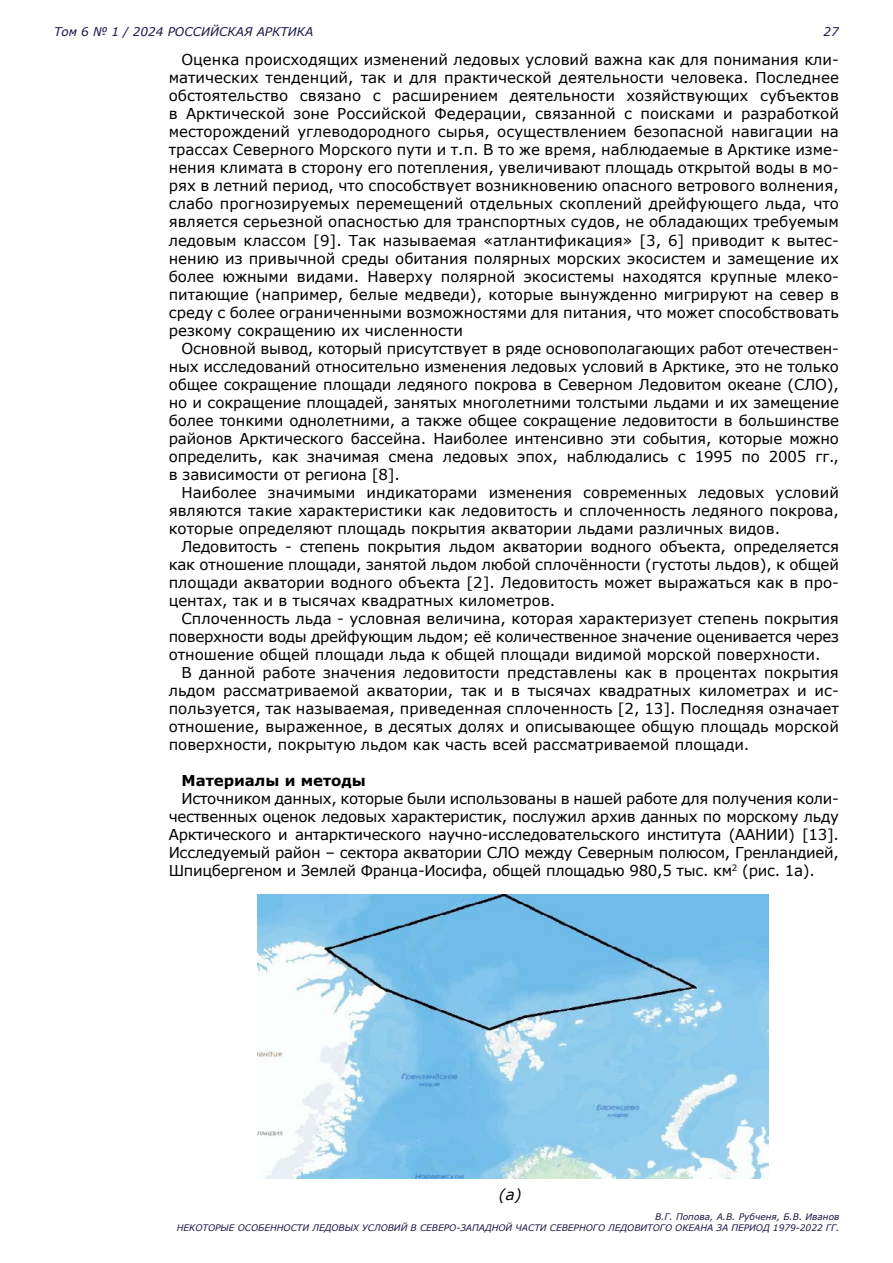
<style>
.page{position:relative;width:893px;height:1263px;background:#fff}
.page>*{position:absolute;margin:0;border:0;box-sizing:border-box;transform-origin:0 0}
.t1{font:15px/18px "Verdana";color:#000;text-align:justify}
.t2{font:700 15px "Verdana";color:#000}
.t3{font:italic 15px "Verdana";color:#000}
.t4{font:italic 12px "Verdana";color:#171846}
.t5{font:italic 9px/10.8px "Verdana";color:#171846;text-align:right}
</style>
<div class="page">
<img style="left:257px;top:894px;width:511px;height:285px">
<p class="t4" style="left:54px;top:24px;width:261px">Том 6 № 1 / 2024 РОССИЙСКАЯ АРКТИКА</p>
<p class="t4" style="left:823px;top:24px;width:17px">27</p>
<p class="t1" style="left:169px;top:51px;width:672px;text-indent:13px">Оценка происходящих изменений ледовых условий важна как для понимания кли&shy;матических тенденций, так и для практической деятельности человека. Последнее обстоятельство связано с расширением деятельности хозяйствующих субъектов в Арктической зоне Российской Федерации, связанной с поисками и разработкой месторождений углеводородного сырья, осуществлением безопасной навигации на трассах Северного Морского пути и т.п. В то же время, наблюдаемые в Арктике изме&shy;нения климата в сторону его потепления, увеличивают площадь открытой воды в мо&shy;рях в летний период, что способствует возникновению опасного ветрового волнения, слабо прогнозируемых перемещений отдельных скоплений дрейфующего льда, что является серьезной опасностью для транспортных судов, не обладающих требуемым ледовым классом [9]. Так называемая «атлантификация» [3, 6] приводит к вытес&shy;нению из привычной среды обитания полярных морских экосистем и замещение их более южными видами. Наверху полярной экосистемы находятся крупные млеко&shy;питающие (например, белые медведи), которые вынужденно мигрируют на север в среду с более ограниченными возможностями для питания, что может способствовать резкому сокращению их численности</p>
<p class="t1" style="left:169px;top:339px;width:672px;text-indent:13px">Основной вывод, который присутствует в ряде основополагающих работ отечествен&shy;ных исследований относительно изменения ледовых условий в Арктике, это не только общее сокращение площади ледяного покрова в Северном Ледовитом океане (СЛО), но и сокращение площадей, занятых многолетними толстыми льдами и их замещение более тонкими однолетними, а также общее сокращение ледовитости в большинстве районов Арктического бассейна. Наиболее интенсивно эти события, которые можно определить, как значимая смена ледовых эпох, наблюдались с 1995 по 2005 гг., в зависимости от региона [8].</p>
<p class="t1" style="left:169px;top:483px;width:672px;text-indent:13px">Наиболее значимыми индикаторами изменения современных ледовых условий являются такие характеристики как ледовитость и сплоченность ледяного покрова, которые определяют площадь покрытия акватории льдами различных видов.</p>
<p class="t1" style="left:169px;top:537px;width:672px;text-indent:13px">Ледовитость - степень покрытия льдом акватории водного объекта, определяется как отношение площади, занятой льдом любой сплочённости (густоты льдов), к общей площади акватории водного объекта [2]. Ледовитость может выражаться как в про&shy;центах, так и в тысячах квадратных километров.</p>
<p class="t1" style="left:169px;top:609px;width:672px;text-indent:13px">Сплоченность льда - условная величина, которая характеризует степень покрытия поверхности воды дрейфующим льдом; её количественное значение оценивается через отношение общей площади льда к общей площади видимой морской поверхности.</p>
<p class="t1" style="left:169px;top:663px;width:672px;text-indent:13px">В данной работе значения ледовитости представлены как в процентах покрытия льдом рассматриваемой акватории, так и в тысячах квадратных километрах и ис&shy;пользуется, так называемая, приведенная сплоченность [2, 13]. Последняя означает отношение, выраженное, в десятых долях и описывающее общую площадь морской поверхности, покрытую льдом как часть всей рассматриваемой площади.</p>
<p class="t2" style="left:181px;top:769px;width:186px">Материалы и методы</p>
<p class="t1" style="left:169px;top:789px;width:672px;text-indent:13px">Источником данных, которые были использованы в нашей работе для получения коли&shy;чественных оценок ледовых характеристик, послужил архив данных по морскому льду Арктического и антарктического научно-исследовательского института (ААНИИ) [13].<br>Исследуемый район – сектора акватории СЛО между Северным полюсом, Гренландией, Шпицбергеном и Землей Франца-Иосифа, общей площадью 980,5 тыс. км<sup>2</sup> (рис. 1а).</p>
<p class="t3" style="left:499px;top:1184px;width:24px">(а)</p>
<p class="t5" style="left:177px;top:1211px;width:664px">В.Г. Попова, А.В. Рубченя, Б.В. Иванов<br>НЕКОТОРЫЕ ОСОБЕННОСТИ ЛЕДОВЫХ УСЛОВИЙ В СЕВЕРО-ЗАПАДНОЙ ЧАСТИ СЕВЕРНОГО ЛЕДОВИТОГО ОКЕАНА ЗА ПЕРИОД 1979-2022 ГГ.</p>
</div>
